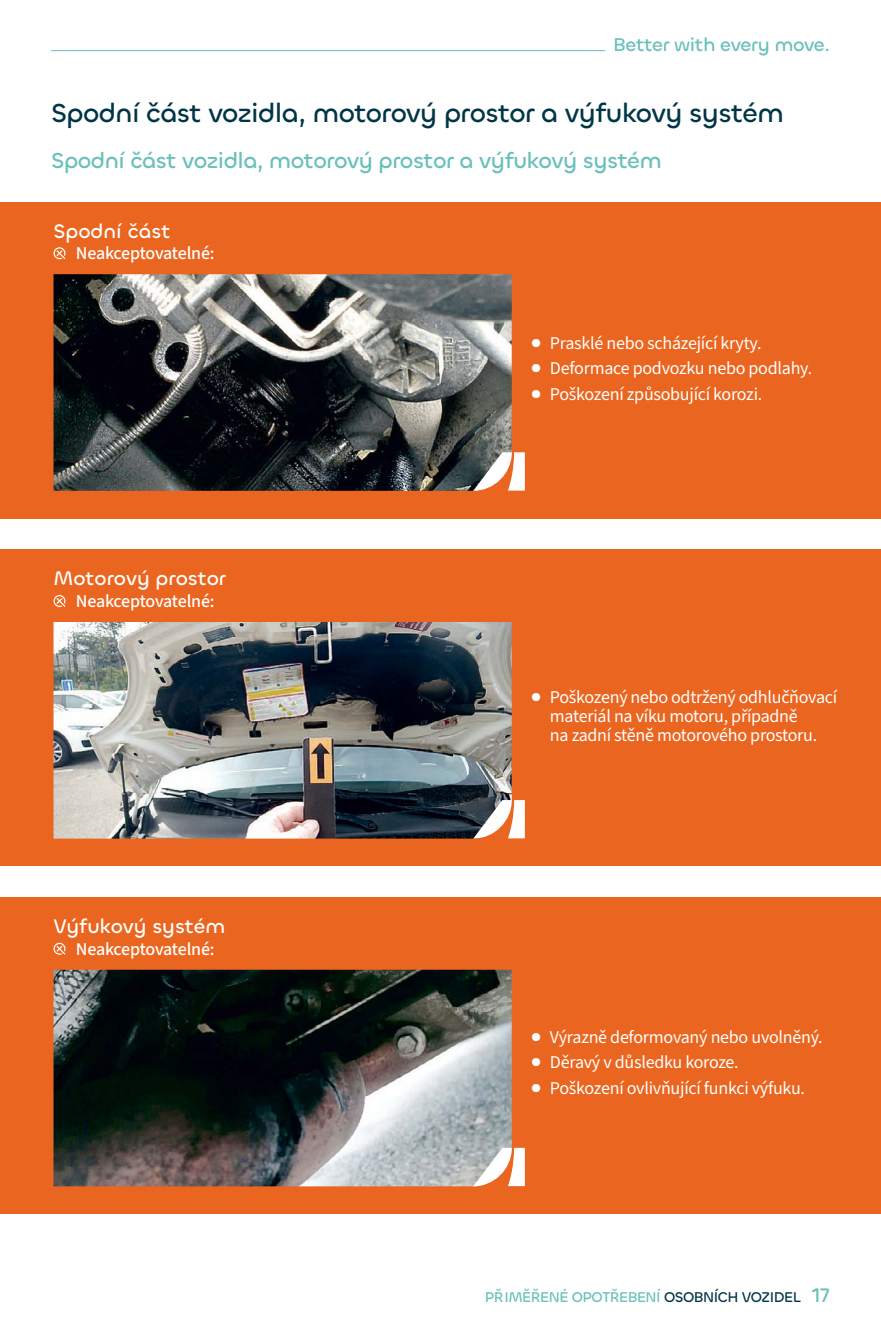
<style>
.page{position:relative;width:881px;height:1340px;background:#fff}
.page>*{position:absolute;margin:0;border:0;box-sizing:border-box;transform-origin:0 0}
.nadpis_k_odstavcovému_textu__Serene_blue{font:500 27px "Chillax";letter-spacing:-.02em;color:#003546}
.podnadpis_k_odstavcovému_textu{font:500 22.5px "Chillax";letter-spacing:-.02em;color:#69c0bb}
.nadpis_k_odstavcovému_textu{font:500 20.25px "Chillax";color:#fff}
.t1{font:500 19.12px "Chillax";letter-spacing:-.02em;color:#69c0bb}
.text_s_odrážkou_do_boxů_negativ{font:18px/19.1px "Source Sans 3";letter-spacing:-.015em;color:#fff}
.text_s_odrážkou__small_size{font:500 18px "Source Sans 3";letter-spacing:-.025em;color:#fff}
.t2{font:500 14.62px "Chillax";letter-spacing:-.03em;color:#69c0bb}
.s1{color:#003546}
.s2{font-size:20.25px}
</style>
<div class="page">
<hr style="left:51px;top:50px;width:554px;height:1px;background:#69c0bb">
<div style="left:0;top:202px;width:880px;height:316px;background:#ea651f"></div>
<div style="left:0;top:549px;width:880px;height:317px;background:#ea651f"></div>
<div style="left:0;top:897px;width:880px;height:316px;background:#ea651f"></div>
<svg style="left:53px;top:247px;width:12px;height:12px"></svg>
<svg style="left:53px;top:595px;width:12px;height:12px"></svg>
<svg style="left:53px;top:942px;width:12px;height:12px"></svg>
<img style="left:53px;top:274px;width:458px;height:217px">
<svg style="left:473px;top:452px;width:51px;height:39px;background:#c5b1a4"></svg>
<img style="left:53px;top:622px;width:458px;height:216px">
<svg style="left:473px;top:800px;width:51px;height:38px;background:#c0ada5"></svg>
<img style="left:53px;top:969px;width:458px;height:217px">
<svg style="left:473px;top:1147px;width:51px;height:39px;background:#e2cec2"></svg>
<p class="t1" style="left:613px;top:32px;width:218px">Better with every move.</p>
<p class="nadpis_k_odstavcovému_textu__Serene_blue" style="left:51px;top:96px;width:734px">Spodní část vozidla, motorový prostor a výfukový systém</p>
<p class="podnadpis_k_odstavcovému_textu" style="left:51px;top:147px;width:612px">Spodní část vozidla, motorový prostor a výfukový systém</p>
<p class="nadpis_k_odstavcovému_textu" style="left:53px;top:218px;width:118px">Spodní část</p>
<p class="text_s_odrážkou__small_size" style="left:76px;top:241px;width:140px">Neakceptovatelné:</p>
<p class="nadpis_k_odstavcovému_textu" style="left:53px;top:566px;width:174px">Motorový prostor</p>
<p class="text_s_odrážkou__small_size" style="left:76px;top:589px;width:140px">Neakceptovatelné:</p>
<p class="nadpis_k_odstavcovému_textu" style="left:53px;top:913px;width:173px">Výfukový systém</p>
<p class="text_s_odrážkou__small_size" style="left:76px;top:936px;width:140px">Neakceptovatelné:</p>
<p class="text_s_odrážkou_do_boxů_negativ" style="left:530px;top:334px;width:232px">● Prasklé nebo scházející kryty.</p>
<p class="text_s_odrážkou_do_boxů_negativ" style="left:530px;top:359px;width:283px">● Deformace podvozku nebo podlahy.</p>
<p class="text_s_odrážkou_do_boxů_negativ" style="left:530px;top:385px;width:233px">● Poškození způsobující korozi.</p>
<p class="text_s_odrážkou_do_boxů_negativ" style="left:549px;top:688px;width:289px;text-indent:-19px">● Poškozený nebo odtržený odhlučňovací materiál na víku motoru, případně<br>na zadní stěně motorového prostoru.</p>
<p class="text_s_odrážkou_do_boxů_negativ" style="left:530px;top:1027px;width:293px">● Výrazně deformovaný nebo uvolněný.</p>
<p class="text_s_odrážkou_do_boxů_negativ" style="left:530px;top:1053px;width:209px">● Děravý v důsledku koroze.</p>
<p class="text_s_odrážkou_do_boxů_negativ" style="left:530px;top:1078px;width:275px">● Poškození ovlivňující funkci výfuku.</p>
<p class="t2" style="left:484px;top:1287px;width:346px">PŘ IMĚŘENÉ OPOTŘEBENÍ <span class="s1">OSOBNÍCH VOZIDEL</span> <span class="s2">17</span></p>
</div>
